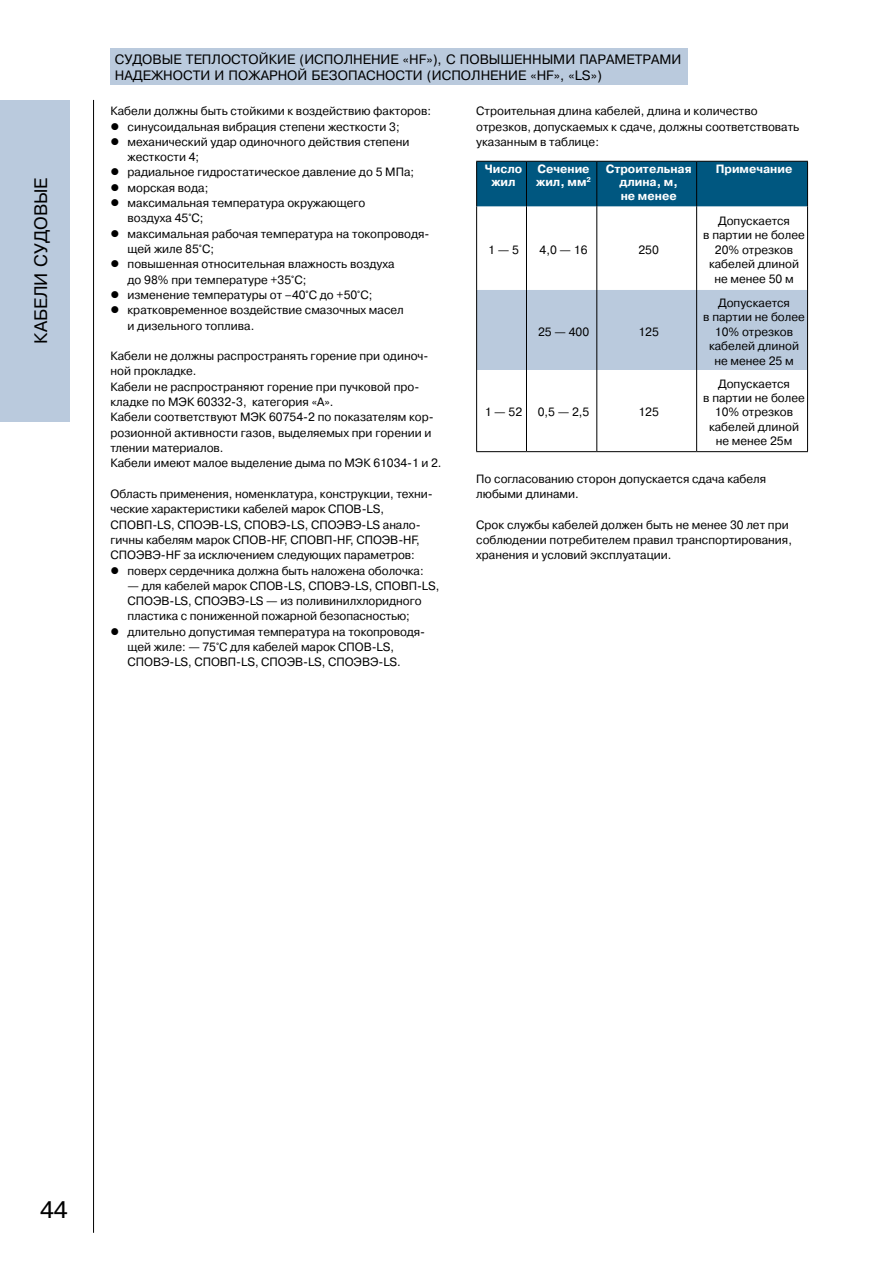
<style>
.page{position:relative;width:893px;height:1263px;background:#fff}
.page>*{position:absolute;margin:0;border:0;box-sizing:border-box;transform-origin:0 0}
.t1{font:24px "Pragmatica C";color:#000}
.t2{font:18px "Pragmatica CTT";color:#000}
.t3{font:13.5px/16px "Pragmatica CTT";color:#000}
.t4{font:12px/15.3px "Pragmatica C";color:#000}
.t5{font:700 12px/13.5px "Pragmatica C";color:#fff;text-align:center}
.t6{font:12px/15.3px "Wingdings";color:#000;text-align:justify}
</style>
<div class="page">
<hr style="left:93px;top:100px;width:1px;height:1133px;background:#000">
<div style="left:0;top:100px;width:70px;height:321px;background:#bacadd"></div>
<div style="left:477px;top:162px;width:330px;height:44px;background:#005780"></div>
<div style="left:477px;top:290px;width:330px;height:80px;background:#bacadd"></div>
<hr style="left:476px;top:161px;width:50px;height:1px;background:#000">
<hr style="left:476px;top:162px;width:1px;height:44px;background:#000">
<hr style="left:526px;top:161px;width:71px;height:1px;background:#000">
<hr style="left:526px;top:162px;width:1px;height:44px;background:#000">
<hr style="left:597px;top:161px;width:100px;height:1px;background:#000">
<hr style="left:596px;top:162px;width:1px;height:44px;background:#000">
<hr style="left:697px;top:161px;width:111px;height:1px;background:#000">
<hr style="left:696px;top:162px;width:1px;height:44px;background:#000">
<hr style="left:807px;top:162px;width:1px;height:44px;background:#000">
<hr style="left:476px;top:206px;width:1px;height:84px;background:#000">
<hr style="left:526px;top:206px;width:1px;height:84px;background:#000">
<hr style="left:596px;top:206px;width:1px;height:84px;background:#000">
<hr style="left:696px;top:206px;width:1px;height:84px;background:#000">
<hr style="left:807px;top:206px;width:1px;height:84px;background:#000">
<hr style="left:476px;top:290px;width:1px;height:80px;background:#000">
<hr style="left:526px;top:290px;width:1px;height:80px;background:#000">
<hr style="left:596px;top:290px;width:1px;height:80px;background:#000">
<hr style="left:696px;top:290px;width:1px;height:80px;background:#000">
<hr style="left:807px;top:290px;width:1px;height:80px;background:#000">
<hr style="left:476px;top:370px;width:1px;height:81px;background:#000">
<hr style="left:526px;top:370px;width:1px;height:81px;background:#000">
<hr style="left:596px;top:370px;width:1px;height:81px;background:#000">
<hr style="left:696px;top:370px;width:1px;height:81px;background:#000">
<hr style="left:807px;top:370px;width:1px;height:81px;background:#000">
<hr style="left:476px;top:451px;width:50px;height:1px;background:#000">
<hr style="left:526px;top:451px;width:71px;height:1px;background:#000">
<hr style="left:597px;top:451px;width:100px;height:1px;background:#000">
<hr style="left:697px;top:451px;width:111px;height:1px;background:#000">
<div style="left:111px;top:48px;width:577px;height:37px;background:#bacadd"></div>
<h2 class="t2" style="left:31px;top:344px;width:168px;rotate:-90deg">Кабели судовые</h2>
<p class="t3" style="left:115px;top:52px;width:568px">судовые теплостойкие (исполнение «HF»), с повышенными параметрами надежности и пожарной безопасности (исполнение «HF», «LS»)</p>
<p class="t4" style="left:128px;top:104px;width:305px;text-indent:-17px">Кабели должны быть стойкими к воздействию факторов: синусоидальная вибрация степени жесткости 3; механический удар одиночного действия степени жесткости 4;<br>радиальное гидростатическое давление до 5 МПа; морская вода;<br>максимальная температура окружающего<br>воздуха 45°С;<br>максимальная рабочая температура на токопроводя&shy;щей жиле 85°С;<br>повышенная относительная влажность воздуха<br>до 98% при температуре +35°С;<br>изменение температуры от –40°С до +50°С; кратковременное воздействие смазочных масел<br>и дизельного топлива.</p>
<p class="t4" style="left:111px;top:348px;width:332px">Кабели не должны распространять горение при одиноч&shy;ной прокладке.<br>Кабели не распространяют горение при пучковой про&shy;кладке по МЭК 60332-3, категория «А».<br>Кабели соответствуют МЭК 60754-2 по показателям кор&shy;розионной активности газов, выделяемых при горении и тлении материалов.<br>Кабели имеют малое выделение дыма по МЭК 61 034-1 и 2.</p>
<p class="t4" style="left:111px;top:486px;width:324px">Область применения, номенклатура, конструкции, техни&shy;ческие характеристики кабелей марок СПОВ-LS, СПОВП-LS, СПОЭВ-LS, СПОВЭ-LS, СПОЭВЭ-LS анало&shy;гичны кабелям марок СПОВ-HF, СПОВП-HF, СПОЭВ-HF, СПОЭВЭ‑ HF за исключением следующих параметров:</p>
<p class="t4" style="left:111px;top:563px;width:315px">● поверх сердечника должна быть наложена оболочка:</p>
<p class="t4" style="left:128px;top:578px;width:313px">— для кабелей марок СПОВ-LS, СПОВЭ-LS, СПОВП-LS,<br>СПОЭВ-LS, СПОЭВЭ-LS — из поливинилхлоридного пластика с пониженной пожарной безопасностью;</p>
<p class="t4" style="left:128px;top:624px;width:299px;text-indent:-17px">● длительно допустимая температура на токопроводя&shy;щей жиле: — 75°С для кабелей марок СПОВ-LS,<br>СПОВЭ-LS, СПОВП-LS, СПОЭВ-LS, СПОЭВЭ-LS.</p>
<p class="t6" style="left:111px;top:165px;width:10px">● ● ●</p>
<p class="t6" style="left:111px;top:226px;width:10px">●</p>
<p class="t6" style="left:111px;top:257px;width:10px">●</p>
<p class="t4" style="left:476px;top:104px;width:325px">Строительная длина кабелей, длина и количество отрезков, допускаемых к сдаче, должны соответствовать указанным в таблице:</p>
<p class="t5" style="left:485px;top:162px;width:39px">Число жил</p>
<p class="t5" style="left:536px;top:162px;width:56px;text-align:left">Сечение жил, мм<sup>2</sup></p>
<p class="t5" style="left:606px;top:162px;width:87px">Строительная длина, м,<br>не менее</p>
<p class="t5" style="left:716px;top:162px;width:78px">Примечание</p>
<p class="t4" style="left:488px;top:242px;width:32px">1 — 5</p>
<p class="t4" style="left:540px;top:242px;width:49px">4,0 — 1 6</p>
<p class="t4" style="left:638px;top:242px;width:22px">250</p>
<p class="t4" style="left:538px;top:324px;width:53px">25 — 400</p>
<p class="t4" style="left:638px;top:324px;width:22px">1 25</p>
<p class="t4" style="left:485px;top:405px;width:39px">1 — 52</p>
<p class="t4" style="left:538px;top:405px;width:53px">0,5 — 2,5</p>
<p class="t4" style="left:638px;top:405px;width:22px">1 25</p>
<p class="t4" style="left:703px;top:214px;width:103px;line-height:14.4px;text-align:center">Допускается<br>в партии не более<br>20% отрезков кабелей длиной не менее 50 м</p>
<p class="t4" style="left:703px;top:296px;width:103px;line-height:14.4px;text-align:center">Допускается<br>в партии не более<br>1 0% отрезков кабелей длиной не менее 25 м</p>
<p class="t4" style="left:703px;top:376px;width:103px;line-height:14.4px;text-align:center">Допускается<br>в партии не более<br>1 0% отрезков кабелей длиной не менее 25м</p>
<p class="t4" style="left:476px;top:471px;width:291px">По согласованию сторон допускается сдача кабеля любыми длинами.</p>
<p class="t4" style="left:476px;top:517px;width:317px">Срок службы кабелей должен быть не менее 30 лет при соблюдении потребителем правил транспортирования, хранения и условий эксплуатации.</p>
<h1 class="t1" style="left:40px;top:1196px;width:29px">44</h1>
</div>
